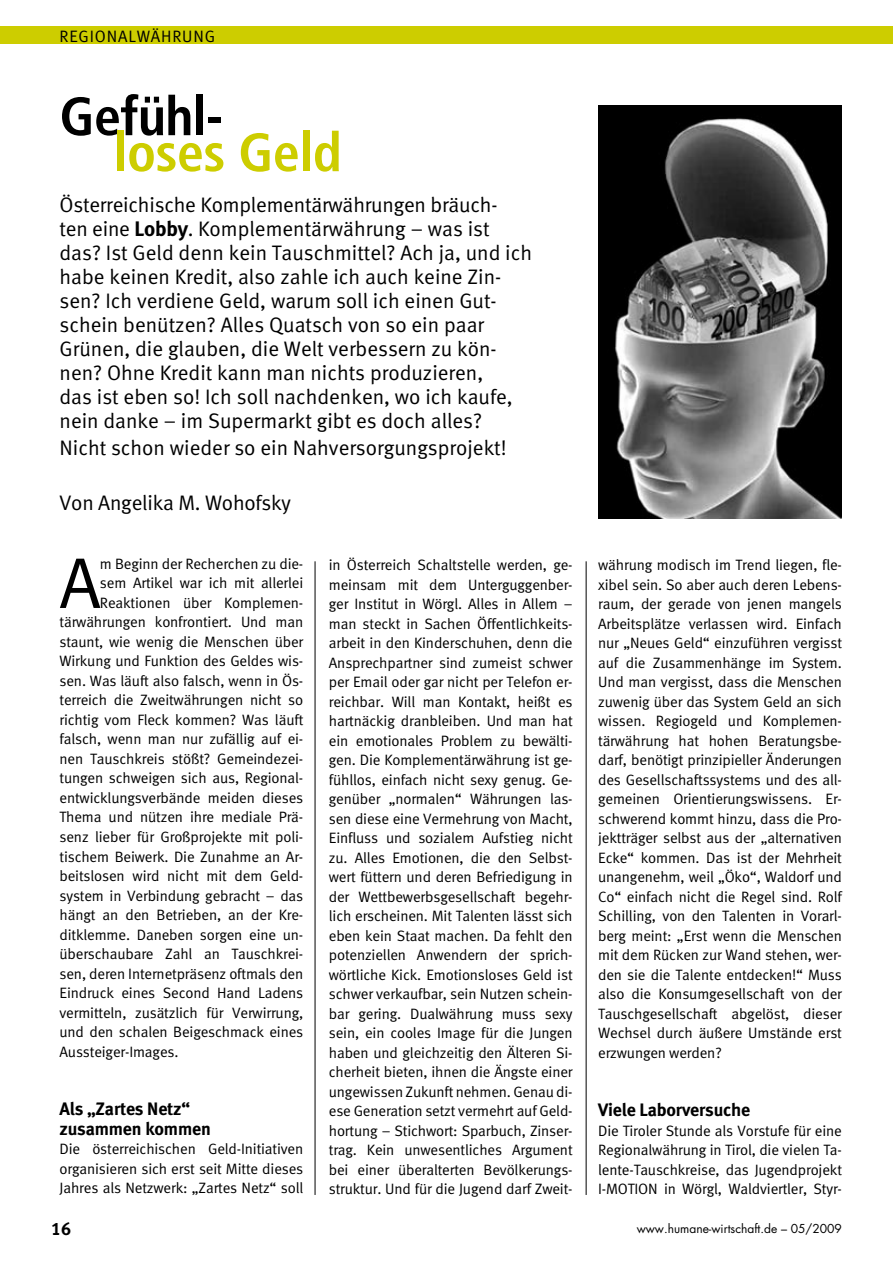
<style>
.page{position:relative;width:893px;height:1263px;background:#fff}
.page>*{position:absolute;margin:0;border:0;box-sizing:border-box;transform-origin:0 0}
.t1{font:71.85px "Meta Normal LF";color:#000}
.t2{font:700 condensed 54px "Frutiger";letter-spacing:-.01em;color:#cdcd00}
.t3{font:700 condensed 54px "Frutiger";letter-spacing:-.01em;color:#000}
.t4{font:21px/24px "Meta Normal LF";color:#000}
.t5{font:18px/19.5px "Meta Bold LF";letter-spacing:-.01em;color:#000}
.t6{font:16.5px "Meta Normal LF";letter-spacing:.05em;color:#000}
.t7{font:15px/19.5px "Meta Normal LF";letter-spacing:-.01em;color:#000;text-align:justify}
.t8{font:12px "Futura";color:#000}
.s1{font-family:"Meta Bold LF"}
</style>
<div class="page">
<img style="left:598px;top:105px;width:244px;height:414px">
<hr style="left:315px;top:561px;width:1px;height:634px;background:#000">
<hr style="left:586px;top:561px;width:1px;height:634px;background:#000">
<div style="left:0;top:27px;width:893px;height:17px;background:#cdcd00"></div>
<p class="t6" style="left:60px;top:26px;width:157px">REGIONALWÄHRUNG</p>
<h2 class="t3" style="left:60px;top:84px;width:165px">Gefühl-</h2>
<h2 class="t2" style="left:114px;top:120px;width:230px">loses Geld</h2>
<p class="t4" style="left:60px;top:193px;width:474px">Österreichische Komplementärwährungen bräuch-<br>ten eine <span class="s1">Lobby</span>. Komplementärwährung – was ist das? Ist Geld denn kein Tauschmittel? Ach ja, und ich habe keinen Kredit, also zahle ich auch keine Zin&shy;sen? Ich verdiene Geld, warum soll ich einen Gut&shy;schein benützen? Alles Quatsch von so ein paar Grünen, die glauben, die Welt verbessern zu kön&shy;nen? Ohne Kredit kann man nichts produzieren,<br>das ist eben so! Ich soll nachdenken, wo ich kaufe, nein danke – im Supermarkt gibt es doch alles?</p>
<h3 class="t4" style="left:60px;top:436px;width:449px">Nicht schon wieder so ein Nahversorgungsprojekt!</h3>
<h3 class="t4" style="left:60px;top:490px;width:233px">Von Angelika M. Wohofsky</h3>
<h1 class="t1" style="left:60px;top:541px;width:43px">A</h1>
<p class="t7" style="left:100px;top:554px;width:205px">m Beginn der Recherchen zu die-</p>
<p class="t7" style="left:100px;top:573px;width:205px">sem Artikel war ich mit allerlei</p>
<p class="t7" style="left:100px;top:593px;width:205px">Reaktionen über Komplemen-</p>
<p class="t7" style="left:60px;top:612px;width:245px">tärwährungen konfrontiert. Und man</p>
<p class="t7" style="left:60px;top:632px;width:245px">staunt, wie wenig die Menschen über</p>
<p class="t7" style="left:60px;top:651px;width:245px">Wirkung und Funktion des Geldes wis-</p>
<p class="t7" style="left:60px;top:671px;width:245px">sen. Was läuft also falsch, wenn in Ös-</p>
<p class="t7" style="left:60px;top:690px;width:245px">terreich die Zweitwährungen nicht so</p>
<p class="t7" style="left:60px;top:710px;width:245px">richtig vom Fleck kommen? Was läuft</p>
<p class="t7" style="left:60px;top:729px;width:245px">falsch, wenn man nur zufällig auf ei-</p>
<p class="t7" style="left:60px;top:749px;width:245px">nen Tauschkreis stößt? Gemeindezei-</p>
<p class="t7" style="left:60px;top:768px;width:245px">tungen schweigen sich aus, Regional-</p>
<p class="t7" style="left:60px;top:788px;width:245px">entwicklungsverbände meiden dieses</p>
<p class="t7" style="left:60px;top:807px;width:245px">Thema und nützen ihre mediale Prä-</p>
<p class="t7" style="left:60px;top:827px;width:245px">senz lieber für Großprojekte mit poli-</p>
<p class="t7" style="left:60px;top:846px;width:245px">tischem Beiwerk. Die Zunahme an Ar-</p>
<p class="t7" style="left:60px;top:866px;width:245px">beitslosen wird nicht mit dem Geld-</p>
<p class="t7" style="left:60px;top:885px;width:245px">system in Verbindung gebracht – das</p>
<p class="t7" style="left:60px;top:905px;width:245px">hängt an den Betrieben, an der Kre-</p>
<p class="t7" style="left:60px;top:924px;width:245px">ditklemme. Daneben sorgen eine un-</p>
<p class="t7" style="left:60px;top:944px;width:245px">überschaubare Zahl an Tauschkrei-</p>
<p class="t7" style="left:60px;top:963px;width:245px">sen, deren Internetpräsenz oftmals den</p>
<p class="t7" style="left:60px;top:983px;width:245px">Eindruck eines Second Hand Ladens</p>
<p class="t7" style="left:60px;top:1002px;width:245px">vermitteln, zusätzlich für Verwirrung,</p>
<p class="t7" style="left:60px;top:1022px;width:245px">und den schalen Beigeschmack eines</p>
<p class="t7" style="left:60px;top:1041px;width:121px">Aussteiger-Images.</p>
<p class="t5" style="left:60px;top:1099px;width:153px">Als „Zartes Netz“ zusammen kommen</p>
<p class="t7" style="left:60px;top:1139px;width:245px">Die österreichischen Geld-Initiativen organisieren sich erst seit Mitte dieses Jahres als Netzwerk: „Zartes Netz“ soll</p>
<p class="t7" style="left:329px;top:555px;width:245px">in Österreich Schaltstelle werden, ge&shy;meinsam mit dem Unterguggenber&shy;ger Institut in Wörgl. Alles in Allem – man steckt in Sachen Öffentlichkeits&shy;arbeit in den Kinderschuhen, denn die Ansprechpartner sind zumeist schwer per Email oder gar nicht per Telefon er&shy;reichbar. Will man Kontakt, heißt es hartnäckig dranbleiben. Und man hat ein emotionales Problem zu bewälti&shy;gen. Die Komplementärwährung ist ge&shy;fühllos, einfach nicht sexy genug. Ge&shy;genüber „normalen“ Währungen las&shy;sen diese eine Vermehrung von Macht, Einfluss und sozialem Aufstieg nicht zu. Alles Emotionen, die den Selbst&shy;wert füttern und deren Befriedigung in der Wettbewerbsgesellschaft begehr&shy;lich erscheinen. Mit Talenten lässt sich eben kein Staat machen. Da fehlt den potenziellen Anwendern der sprich&shy;wörtliche Kick. Emotionsloses Geld ist schwer verkaufbar, sein Nutzen schein&shy;bar gering. Dualwährung muss sexy sein, ein cooles Image für die Jungen haben und gleichzeitig den Älteren Si&shy;cherheit bieten, ihnen die Ängste einer ungewissen Zukunft nehmen. Genau di&shy;ese Generation setzt vermehrt auf Geld&shy;hortung – Stichwort: Sparbuch, Zinser&shy;trag. Kein unwesentliches Argument bei einer überalterten Bevölkerungs&shy;struktur. Und für die Jugend darf Zweit-</p>
<p class="t7" style="left:598px;top:555px;width:245px">währung modisch im Trend liegen, fle&shy;xibel sein. So aber auch deren Lebens&shy;raum, der gerade von jenen mangels Arbeitsplätze verlassen wird. Einfach nur „Neues Geld“ einzuführen vergisst auf die Zusammenhänge im System.<br>Und man vergisst, dass die Menschen zuwenig über das System Geld an sich wissen. Regiogeld und Komplemen&shy;tärwährung hat hohen Beratungsbe&shy;darf, benötigt prinzipieller Änderungen des Gesellschaftssystems und des all&shy;gemeinen Orientierungswissens. Er&shy;schwerend kommt hinzu, dass die Pro&shy;jektträger selbst aus der „alternativen Ecke“ kommen. Das ist der Mehrheit unangenehm, weil „Öko“, Waldorf und Co“ einfach nicht die Regel sind. Rolf Schilling, von den Talenten in Vorarl&shy;berg meint: „Erst wenn die Menschen mit dem Rücken zur Wand stehen, wer&shy;den sie die Talente entdecken!“ Muss also die Konsumgesellschaft von der Tauschgesellschaft abgelöst, dieser Wechsel durch äußere Umstände erst erzwungen werden?</p>
<p class="t5" style="left:598px;top:1100px;width:154px">Viele Laborversuche</p>
<p class="t7" style="left:598px;top:1120px;width:245px">Die Tiroler Stunde als Vorstufe für eine Regionalwährung in Tirol, die vielen Ta&shy;lente-Tauschkreise, das Jugendprojekt I-MOTION in Wörgl, Waldviertler, Styr-</p>
<p class="t5" style="left:51px;top:1219px;width:11px">16</p>
<p class="t8" style="left:637px;top:1220px;width:207px">www.humane-wirtschaft.de – 05/2009</p>
</div>
